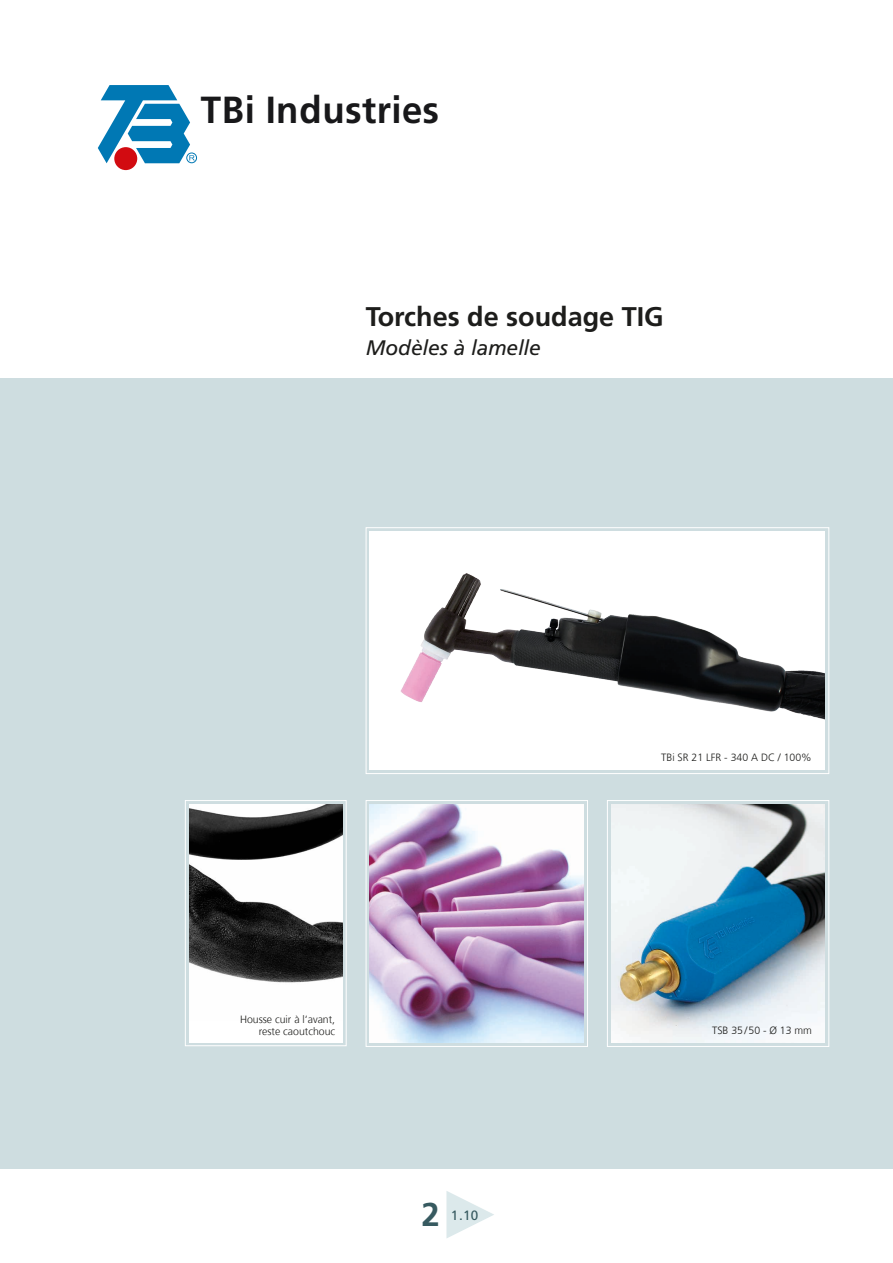
<style>
.page{position:relative;width:893px;height:1263px;background:#fff}
.page>*{position:absolute;margin:0;border:0;box-sizing:border-box;transform-origin:0 0}
.t1{font:700 37.65px "Frutiger";color:#18181a}
.t2{font:700 33px "Frutiger LT Std";color:#375a60}
.t3{font:700 27px "Frutiger LT Std";color:#1d1d1b}
.t4{font:italic 21px "Frutiger LT Std";letter-spacing:-.01em;color:#1d1d1b}
.t5{font:13.5px "Frutiger LT Std";color:#375a60}
.t6{font:300 10.5px/11.2px "Frutiger";color:#1d1d1b;text-align:right}
.s1{font-family:"Times New Roman";font-weight:400;font-size:67.5px;color:#dce9eb}
</style>
<div class="page">
<div style="left:0;top:378px;width:893px;height:791px;background:#cedde0"></div>
<div style="left:366px;top:527px;width:463px;height:247px;border:1px solid #fff"></div>
<img style="left:370px;top:531px;width:455px;height:239px">
<div style="left:185px;top:800px;width:162px;height:246px;border:1px solid #fff"></div>
<div style="left:189px;top:804px;width:153px;height:238px;background:#fff"></div>
<img style="left:189px;top:804px;width:153px;height:179px">
<div style="left:607px;top:800px;width:222px;height:247px;border:1px solid #fff"></div>
<div style="left:366px;top:800px;width:222px;height:247px;border:1px solid #fff"></div>
<img style="left:611px;top:804px;width:214px;height:238px">
<img style="left:370px;top:804px;width:214px;height:238px">
<div style="left:114px;top:147px;width:23px;height:23px;background:#d20b11;border-radius:50%"></div>
<div style="left:186px;top:152px;width:11px;height:11px;border:1px solid #0078b4;border-radius:50%"></div>
<svg style="left:98px;top:85px;width:97px;height:78px"></svg>
<h1 class="t1" style="left:201px;top:87px;width:240px">TBi Industries</h1>
<h3 class="t3" style="left:366px;top:301px;width:300px">Torches de soudage TIG</h3>
<h3 class="t4" style="left:366px;top:335px;width:177px">Modèles à lamelle</h3>
<p class="t6" style="left:240px;top:1014px;width:97px">Housse cuir à l‘avant, reste caoutchouc</p>
<h2 class="t2" style="left:421px;top:1195px;width:84px">2<span class="s1">►</span></h2>
<p class="t5" style="left:451px;top:1207px;width:29px">1.10</p>
<p class="t6" style="left:661px;top:752px;width:152px">TBi SR 21 LFR - 340 A DC / 100%</p>
<p class="t6" style="left:712px;top:1025px;width:101px">TSB 35/50 - Ø 13 mm</p>
</div>
